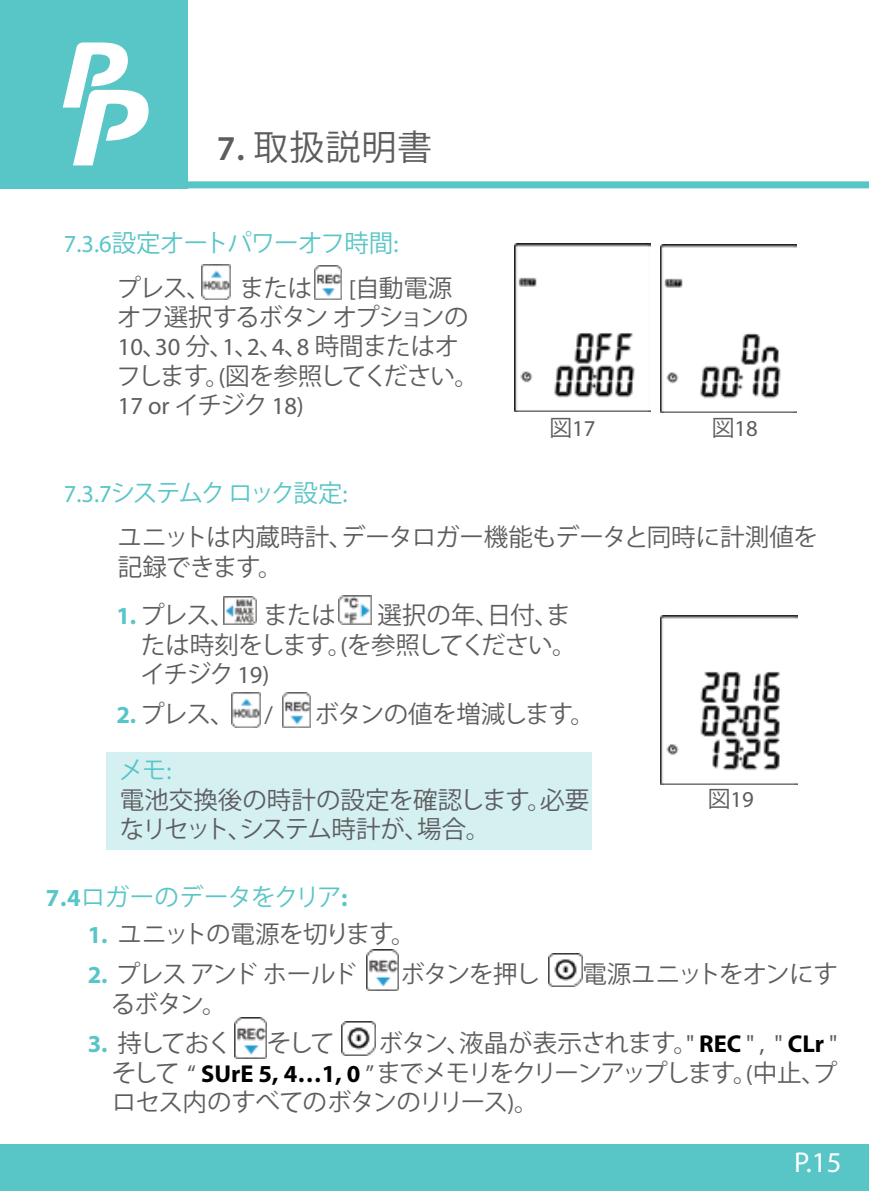
<style>
.page{position:relative;width:869px;height:1191px;background:#fff}
.page>*{position:absolute;margin:0;border:0;box-sizing:border-box;transform-origin:0 0}
.t1{font:35px "Koz Go Pr 6 N";letter-spacing:.025em;color:#5d5d60}
.t2{font:28.7px "Myriad Pro";color:#fff}
.t3{font:24.5px/29.4px "Koz Go Pr 6 N";letter-spacing:-.04em;color:#5d5d60}
.t4{font:24.5px/44.8px "Koz Go Pr 6 N";letter-spacing:-.02em;color:#5d5d60}
.t5{font:24.5px/29.4px "Koz Go Pr 6 N";color:#5d5d60}
.t6{font:24.5px/44.8px "Koz Go Pr 6 N";letter-spacing:-.04em;color:#59c5c7}
.t7{font:24.5px "Myriad Pro";color:#5d5d60}
.t8{font:22.75px "Myriad Pro";color:#5d5d60}
.s1{font-family:"Myriad Pro";font-weight:600}
.s2{font-family:"Myriad Pro"}
.s3{color:#5d5d60}
.s4{font-family:"Koz Go Pr 6 N"}
.s5{font-family:"Myriad Pro";color:#59c5c7}
.s6{color:#59c5c7}
.s7{font-family:"Myriad Pro";font-weight:700;color:#59c5c7}
.s8{font-family:"Myriad Pro";font-weight:700}
.s9{font-family:"Myriad Pro";font-weight:700;color:#000}
</style>
<div class="page">
<div style="left:107px;top:752px;width:484px;height:97px;background:#d5f0f1"></div>
<div style="left:0;top:0;width:188px;height:188px;background:#58c5c7"></div>
<svg style="left:63px;top:42px;width:85px;height:123px"></svg>
<div style="left:188px;top:181px;width:680px;height:7px;background:#58c5c7"></div>
<div style="left:0;top:1144px;width:868px;height:47px;background:#58c5c7"></div>
<img style="left:202px;top:265px;width:28px;height:34px">
<img style="left:314px;top:265px;width:27px;height:34px">
<img style="left:514px;top:243px;width:135px;height:169px">
<img style="left:660px;top:244px;width:135px;height:169px">
<img style="left:223px;top:596px;width:33px;height:29px">
<img style="left:338px;top:596px;width:33px;height:28px">
<img style="left:231px;top:692px;width:29px;height:35px">
<img style="left:282px;top:693px;width:28px;height:34px">
<img style="left:660px;top:615px;width:136px;height:169px">
<img style="left:366px;top:949px;width:32px;height:41px">
<img style="left:548px;top:953px;width:34px;height:33px">
<img style="left:341px;top:1021px;width:35px;height:34px">
<img style="left:234px;top:1018px;width:33px;height:40px">
<h1 class="t1" style="left:216px;top:127px;width:217px"><span class="s1">7.</span> 取扱説明書</h1>
<p class="t6" style="left:116px;top:221px;width:283px;text-indent:-53px"><span class="s2">7.3.6</span>設定オートパワーオフ時間<span class="s2">:</span><span class="s3">プレス、</span></p>
<p class="t3" style="left:116px;top:273px;width:363px;text-indent:232px"><span class="s2">[</span>自動電源オフ選択するボタンオプションの<br><span class="s2">10</span>、<span class="s2">30</span> 分、<span class="s2">1</span>、<span class="s2">2</span>、<span class="s2">4</span>、<span class="s2">8</span> 時間またはオフします。<span class="s2">(</span>図を参照してください。</p>
<p class="t7" style="left:118px;top:391px;width:187px">17 or <span class="s4">イチジク</span> 18)</p>
<p class="t3" style="left:240px;top:273px;width:74px">または</p>
<p class="t8" style="left:549px;top:414px;width:48px"><span class="s4">図</span>17</p>
<p class="t8" style="left:711px;top:414px;width:48px"><span class="s4">図</span>18</p>
<p class="t4" style="left:117px;top:471px;width:701px;text-indent:-54px"><span class="s5">7.3.7</span><span class="s6">システムクロック設定</span><span class="s5">:<br></span>ユニットは内蔵時計、データロガー機能もデータと同時に計測値を</p>
<p class="t3" style="left:118px;top:552px;width:166px">記録できます。</p>
<p class="t3" style="left:116px;top:601px;width:120px"><span class="s7">1.</span> プレス、</p>
<p class="t3" style="left:263px;top:601px;width:74px">または</p>
<p class="t3" style="left:140px;top:601px;width:437px;text-indent:237px">選択の年、日付、または時刻をします。<span class="s2">(</span>を参照してください。イチジク <span class="s2">19)</span></p>
<p class="t3" style="left:116px;top:700px;width:120px"><span class="s7">2.</span> プレス、</p>
<p class="t7" style="left:264px;top:700px;width:10px">/</p>
<p class="t3" style="left:314px;top:700px;width:282px">ボタンの値を増減します。</p>
<p class="t5" style="left:119px;top:756px;width:471px"><span class="s6">メモ</span><span class="s5">:<br></span>電池交換後の時計の設定を確認します。必要なリセット、システム時計が、場合。</p>
<p class="t8" style="left:707px;top:786px;width:48px"><span class="s4">図</span>19</p>
<p class="t6" style="left:46px;top:874px;width:303px"><span class="s8">7.4</span>ロガーのデータをクリア<span class="s8">:</span></p>
<p class="t3" style="left:88px;top:920px;width:329px"><span class="s7">1.</span> ユニットの電源を切ります。</p>
<p class="t3" style="left:88px;top:960px;width:271px"><span class="s7">2.</span> プレスアンドホールド</p>
<p class="t3" style="left:400px;top:960px;width:141px">ボタンを押し</p>
<p class="t3" style="left:582px;top:960px;width:257px">電源ユニットをオンにす</p>
<p class="t3" style="left:111px;top:989px;width:117px">るボタン。</p>
<p class="t3" style="left:88px;top:1029px;width:146px"><span class="s7">3.</span> 持しておく</p>
<p class="t3" style="left:267px;top:1029px;width:69px">そして</p>
<p class="t3" style="left:112px;top:1029px;width:727px;text-align:justify;text-indent:267px">ボタン、液晶が表示されます。<span class="s2">"</span> <span class="s9">REC</span> <span class="s2">" , "</span> <span class="s9">CLr</span> <span class="s2">"</span>そして <span class="s2">“</span> <span class="s9">SUrE 5, 4…1, 0</span> <span class="s2">”</span> までメモリをクリーンアップします。<span class="s2">(</span>中止、プロセス内のすべてのボタンのリリース<span class="s2">)</span>。</p>
<p class="t2" style="left:793px;top:1145px;width:49px">P.15</p>
</div>
